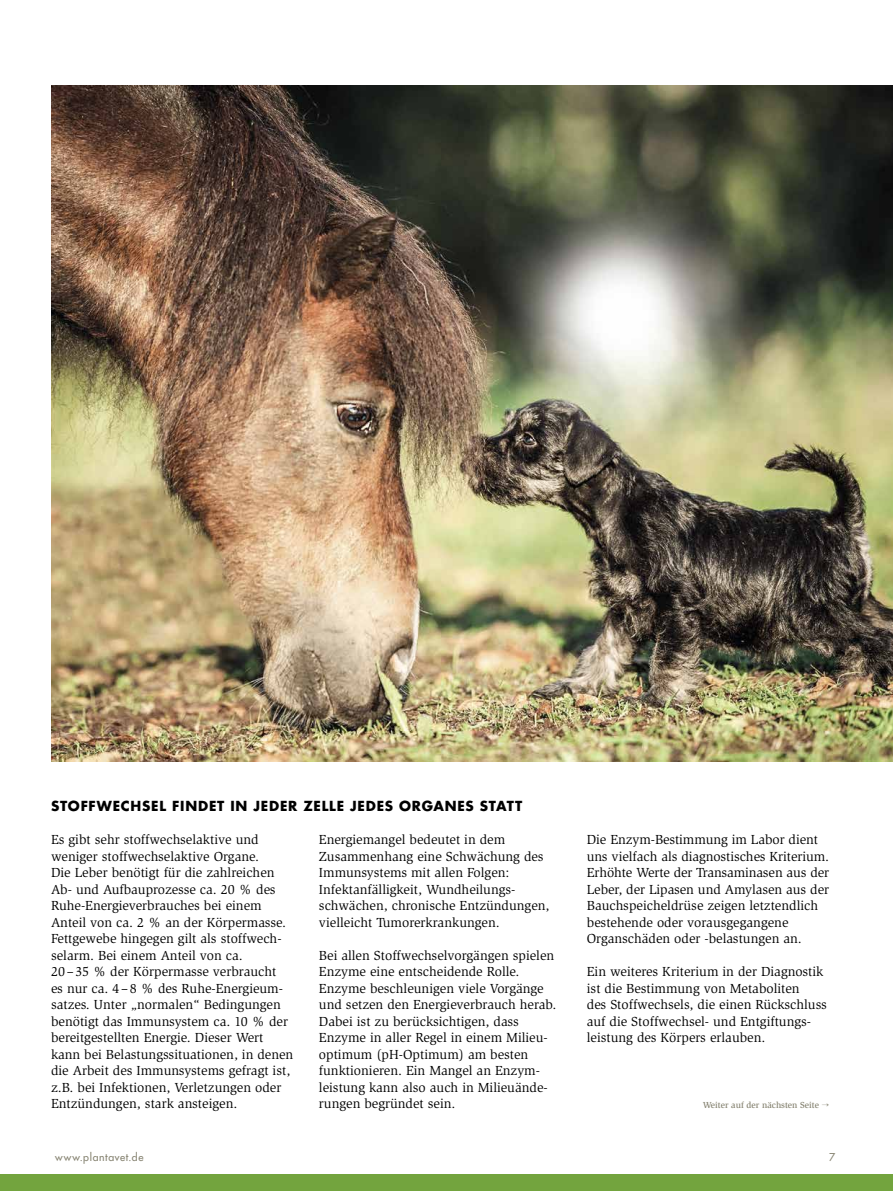
<style>
.page{position:relative;width:893px;height:1191px;background:#fff}
.page>*{position:absolute;margin:0;border:0;box-sizing:border-box;transform-origin:0 0}
.t1{font:13.5px/16.5px "Slimbach Std";color:#000}
.t2{font:700 13.5px "Futura LT Pro";letter-spacing:.06em;color:#000}
.t3{font:500 10.5px "Futura LT Pro";letter-spacing:.06em;color:#868371}
.t4{font:500 9px "Slimbach Std";color:#868371}
</style>
<div class="page">
<img style="left:51px;top:85px;width:842px;height:676px">
<div style="left:0;top:1173px;width:893px;height:18px;background:#73a43e"></div>
<p class="t2" style="left:51px;top:796px;width:473px">STOFFWECHSEL FINDET IN JEDER ZELLE JEDES ORGANES STATT</p>
<p class="t1" style="left:51px;top:831px;width:244px">Es gibt sehr stoffwechselaktive und weniger stoffwechselaktive Organe.<br>Die Leber benötigt für die zahlreichen Ab- und Aufbauprozesse ca. 20 % des Ruhe-Energieverbrauches bei einem Anteil von ca. 2 % an der Körpermasse.<br>Fettgewebe hingegen gilt als stoffwech&shy;selarm. Bei einem Anteil von ca.<br>20–35 % der Körpermasse verbraucht<br>es nur ca. 4–8 % des Ruhe-Energieum&shy;satzes. Unter „normalen“ Bedingungen benötigt das Immunsystem ca. 10 % der bereitgestellten Energie. Dieser Wert kann bei Belastungssituationen, in denen die Arbeit des Immunsystems gefragt ist, z.B. bei Infektionen, Verletzungen oder Entzündungen, stark ansteigen.</p>
<p class="t1" style="left:319px;top:831px;width:232px">Energiemangel bedeutet in dem Zusammenhang eine Schwächung des Immunsystems mit allen Folgen:<br>Infektanfälligkeit, Wundheilungs&shy;schwächen, chronische Entzündungen, vielleicht Tumorerkrankungen.</p>
<p class="t1" style="left:319px;top:947px;width:239px">Bei allen Stoffwechselvorgängen spielen Enzyme eine entscheidende Rolle.<br>Enzyme beschleunigen viele Vorgänge und setzen den Energieverbrauch herab.<br>Dabei ist zu berücksichtigen, dass Enzyme in aller Regel in einem Milieu&shy;optimum (pH-Optimum) am besten funktionieren. Ein Mangel an Enzym&shy;leistung kann also auch in Milieuände&shy;rungen begründet sein.</p>
<p class="t1" style="left:587px;top:831px;width:244px">Die Enzym-Bestimmung im Labor dient uns vielfach als diagnostisches Kriterium.<br>Erhöhte Werte der Transaminasen aus der Leber, der Lipasen und Amylasen aus der Bauchspeicheldrüse zeigen letztendlich bestehende oder vorausgegangene Organschäden oder -belastungen an.</p>
<p class="t1" style="left:587px;top:963px;width:242px">Ein weiteres Kriterium in der Diagnostik ist die Bestimmung von Metaboliten<br>des Stoffwechsels, die einen Rückschluss auf die Stoffwechsel- und Entgiftungs&shy;leistung des Körpers erlauben.</p>
<p class="t4" style="left:703px;top:1100px;width:128px">Weiter auf der nächsten Seite →</p>
<p class="t3" style="left:55px;top:1149px;width:90px">www.plantavet.de</p>
<p class="t3" style="left:829px;top:1149px;width:8px">7</p>
</div>
